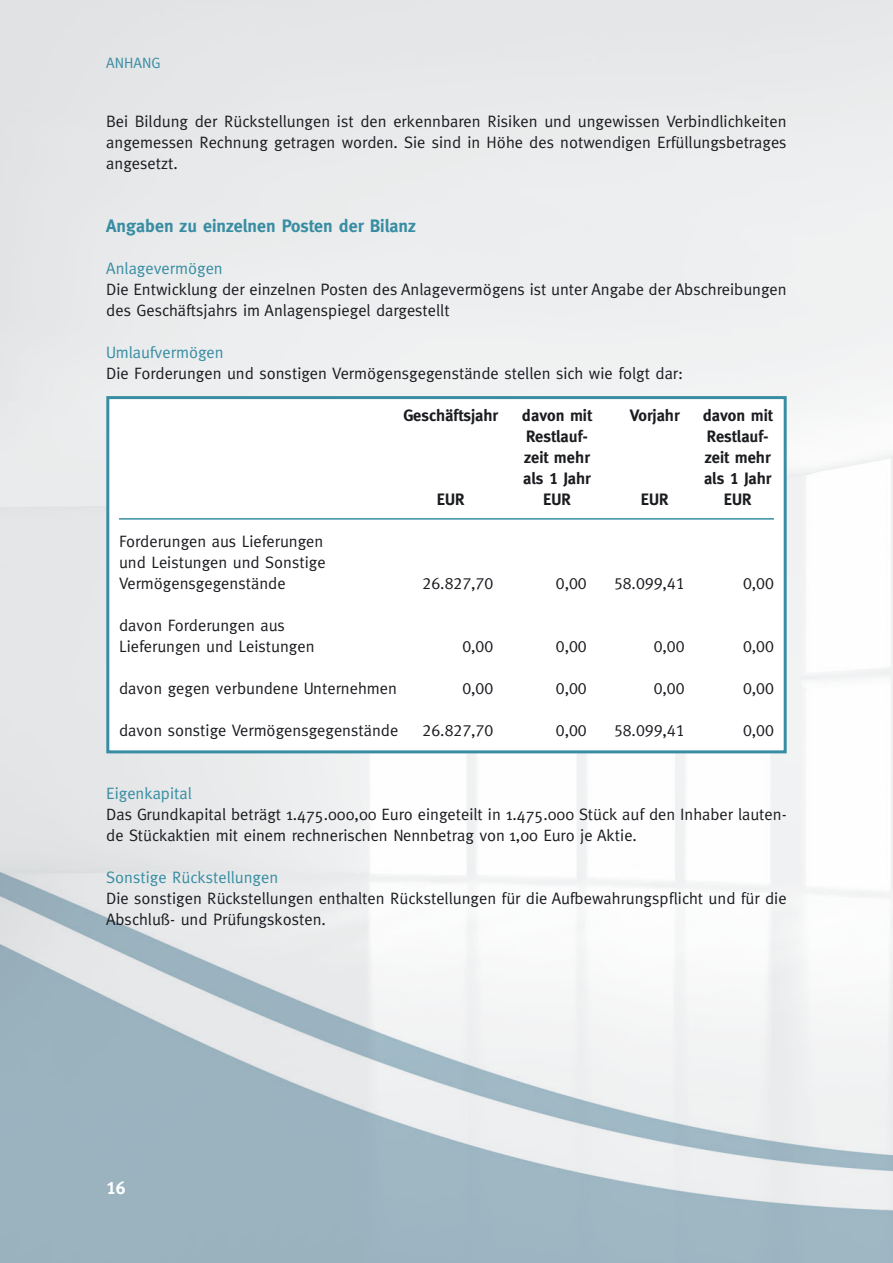
<style>
.page{position:relative;width:893px;height:1263px;background:#fff}
.page>*{position:absolute;margin:0;border:0;box-sizing:border-box;transform-origin:0 0}
.t1{font:700 18px "Meta";color:#388da3}
.t2{font:18px "Meta Bold Caps";color:#fff}
.t3{font:16.5px/21px "Meta";color:#1b1c20}
.t4{font:700 16.5px "Meta";color:#1b1c20}
.t5{font:16.5px "Meta Caps";color:#1b1c20}
.t6{font:16.5px "Meta";color:#388da3}
.t7{font:15px "Meta";color:#388da3}
.s1{font-family:"Meta Bold Caps";font-weight:400}
</style>
<div class="page">
<div style="left:106px;top:396px;width:681px;height:357px;background:#fff;border:3px solid #388da3"></div>
<hr style="left:119px;top:518px;width:655px;height:2px;background:#388da3">
<p class="t7" style="left:106px;top:54px;width:56px">ANHANG</p>
<p class="t3" style="left:106px;top:111px;width:682px;text-align:justify">Bei Bildung der Rückstellungen ist den erkennbaren Risiken und ungewissen Verbindlichkeiten angemessen Rechnung getragen worden. Sie sind in Höhe des notwendigen Erfüllungsbetrages angesetzt.</p>
<p class="t1" style="left:106px;top:216px;width:311px">Angaben zu einzelnen Posten der Bilanz</p>
<p class="t6" style="left:106px;top:259px;width:118px">Anlagevermögen</p>
<p class="t3" style="left:106px;top:279px;width:682px">Die Entwicklung der einzelnen Posten des Anlagevermögens ist unter Angabe der Abschreibungen des Geschäftsjahrs im Anlagenspiegel dargestellt</p>
<p class="t6" style="left:106px;top:343px;width:119px">Umlaufvermögen</p>
<p class="t3" style="left:106px;top:363px;width:578px">Die Forderungen und sonstigen Vermögensgegenstände stellen sich wie folgt dar:</p>
<p class="t4" style="left:403px;top:406px;width:96px">Geschäftsjahr</p>
<p class="t4" style="left:522px;top:406px;width:72px">davon mit</p>
<p class="t4" style="left:630px;top:406px;width:51px">Vorjahr</p>
<p class="t4" style="left:703px;top:406px;width:72px">davon mit</p>
<p class="t4" style="left:526px;top:427px;width:82px">Restlauf-</p>
<p class="t4" style="left:707px;top:427px;width:62px">Restlauf-</p>
<p class="t4" style="left:524px;top:448px;width:67px">zeit mehr</p>
<p class="t4" style="left:705px;top:448px;width:67px">zeit mehr</p>
<p class="t4" style="left:523px;top:469px;width:69px">als <span class="s1">1</span> Jahr</p>
<p class="t4" style="left:704px;top:469px;width:69px">als <span class="s1">1</span> Jahr</p>
<p class="t4" style="left:437px;top:490px;width:29px">EUR</p>
<p class="t4" style="left:543px;top:490px;width:29px">EUR</p>
<p class="t4" style="left:641px;top:490px;width:29px">EUR</p>
<p class="t4" style="left:724px;top:490px;width:29px">EUR</p>
<p class="t3" style="left:119px;top:531px;width:208px">Forderungen aus Lieferungen und Leistungen und Sonstige<br>Vermögensgegenstände</p>
<p class="t5" style="left:423px;top:574px;width:72px">26.827,70</p>
<p class="t5" style="left:556px;top:574px;width:32px">0,00</p>
<p class="t5" style="left:614px;top:574px;width:72px">58.099,41</p>
<p class="t5" style="left:743px;top:574px;width:32px">0,00</p>
<p class="t3" style="left:119px;top:615px;width:197px">davon Forderungen aus<br>Lieferungen und Leistungen</p>
<p class="t5" style="left:462px;top:637px;width:32px">0,00</p>
<p class="t5" style="left:556px;top:637px;width:32px">0,00</p>
<p class="t5" style="left:654px;top:637px;width:32px">0,00</p>
<p class="t5" style="left:743px;top:637px;width:32px">0,00</p>
<p class="t3" style="left:119px;top:678px;width:279px">davon gegen verbundene Unternehmen</p>
<p class="t5" style="left:462px;top:679px;width:32px">0,00</p>
<p class="t5" style="left:556px;top:679px;width:32px">0,00</p>
<p class="t5" style="left:654px;top:679px;width:32px">0,00</p>
<p class="t5" style="left:743px;top:679px;width:32px">0,00</p>
<p class="t3" style="left:119px;top:720px;width:281px">davon sonstige Vermögensgegenstände</p>
<p class="t5" style="left:423px;top:721px;width:72px">26.827,70</p>
<p class="t5" style="left:556px;top:721px;width:32px">0,00</p>
<p class="t5" style="left:614px;top:721px;width:72px">58.099,41</p>
<p class="t5" style="left:743px;top:721px;width:32px">0,00</p>
<p class="t6" style="left:106px;top:784px;width:87px">Eigenkapital</p>
<p class="t3" style="left:106px;top:804px;width:682px">Das Grundkapital beträgt 1.475.000,00 Euro eingeteilt in 1.475.000 Stück auf den Inhaber lauten&shy;de Stückaktien mit einem rechnerischen Nennbetrag von 1,00 Euro je Aktie.</p>
<p class="t6" style="left:106px;top:868px;width:173px">Sonstige Rückstellungen</p>
<p class="t3" style="left:106px;top:888px;width:682px">Die sonstigen Rückstellungen enthalten Rückstellungen für die Aufbewahrungspflicht und für die<br>Abschluß- und Prüfungskosten.</p>
<p class="t2" style="left:106px;top:1177px;width:21px">16</p>
</div>
